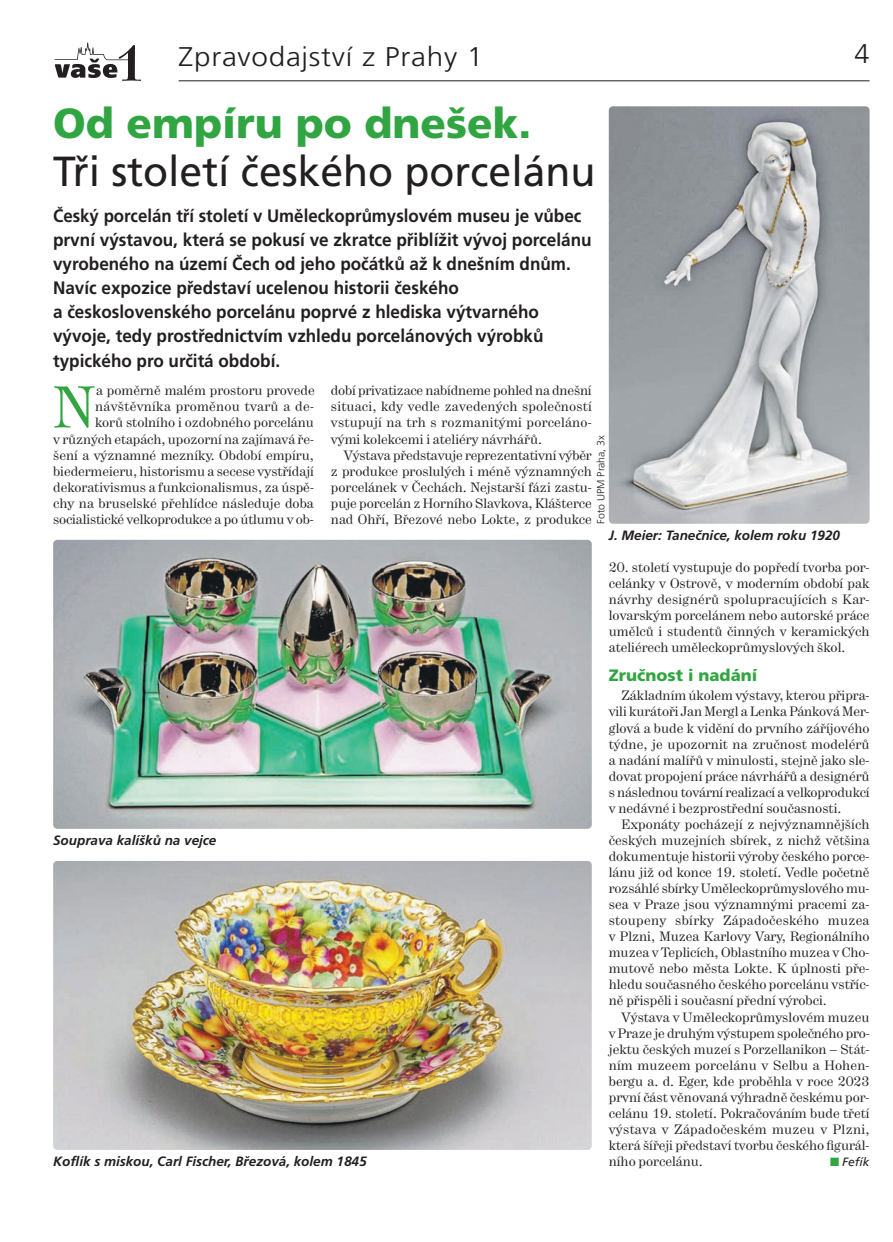
<style>
.page{position:relative;width:893px;height:1242px;background:#fff}
.page>*{position:absolute;margin:0;border:0;box-sizing:border-box;transform-origin:0 0}
.t1{font:58.5px "Hercules";color:#32a543}
.t2{font:42px "Frutiger CE";color:#231f20}
.t3{font:900 42px "Frutiger CE";color:#32a543}
.t4{font:300 27px "Frutiger CE";letter-spacing:.025em;color:#231f20;scale:1.1 1}
.t5{font:300 27px "Frutiger CE";letter-spacing:.025em;color:#231f20}
.t6{font:700 18px/24px "Frutiger CE";color:#231f20;scale:.94 1}
.t7{font:900 16.5px "Frutiger CE";color:#32a543}
.t8{font:13.5px/16px "Hercules";color:#231f20;text-align:justify}
.t9{font:italic 700 13.5px "Frutiger CE";color:#231f20}
.t10{font:italic 12px "Frutiger CE";color:#231f20}
.t11{font:300 10.5px "Frutiger CE";color:#231f20}
.s1{color:#32a543}
</style>
<div class="page">
<hr style="left:179px;top:80px;width:691px;height:1px;background:#231f20">
<svg style="left:55px;top:43px;width:86px;height:38px"></svg>
<img style="left:609px;top:106px;width:261px;height:418px;border-radius:4px">
<img style="left:53px;top:861px;width:539px;height:289px;border-radius:4px">
<img style="left:53px;top:540px;width:539px;height:289px;border-radius:4px">
<h3 class="t4" style="left:179px;top:46px;width:279px">Zpravodajství z Prahy 1</h3>
<h3 class="t5" style="left:855px;top:43px;width:17px">4</h3>
<h2 class="t3" style="left:53px;top:106px;width:480px">Od empíru po dnešek.</h2>
<h2 class="t2" style="left:53px;top:154px;width:544px">Tři století českého porcelánu</h2>
<p class="t6" style="left:53px;top:205px;width:574px">Český porcelán tří století v Uměleckoprůmyslovém museu je vůbec první výstavou, která se pokusí ve zkratce přiblížit vývoj porcelánu vyrobeného na území Čech od jeho počátků až k dnešním dnům.<br>Navíc expozice představí ucelenou historii českého<br>a československého porcelánu poprvé z hlediska výtvarného vývoje, tedy prostřednictvím vzhledu porcelánových výrobků typického pro určitá období.</p>
<p class="t8" style="left:53px;top:384px;width:263px;text-align:right">a poměrně malém prosto ru provede návštěvníka proměnou tvarů a de-<br>korů stolního i ozdobného porcelánu<br>v různých etapách, upozorní na zajímavá ře&shy;šení a významné mez níky. Období empíru, biedermeieru, historismu a secese vystří dají dekorativismus a funkcionalismus, za úspě&shy;chy na bruselské přehlídce následuje doba socialistické velkoprodukce a po útlumu v ob-</p>
<p class="t8" style="left:331px;top:384px;width:262px">dobí privatizace nabídneme pohled na dnešní si tuaci, kdy vedle zavedených společ ností vstupují na trh s rozmanitými porceláno&shy;vými kolekcemi i ateliéry návrhářů.</p>
<h1 class="t1" style="left:53px;top:386px;width:44px">N</h1>
<p class="t11" style="left:597px;top:524px;width:90px;rotate:-90deg">Foto UPM Praha, 3x</p>
<p class="t8" style="left:331px;top:448px;width:262px;text-indent:13px">Výstava představuje reprezentativní výběr z produkce proslulých i méně významných porcelánek v Čechách. Nejstarší fázi zastu&shy;puje porcelán z Horního Slavkova, Klášterce nad Ohří, Březové nebo Lokte, z produkce</p>
<p class="t9" style="left:53px;top:834px;width:165px">Souprava kalíšků na vejce</p>
<p class="t9" style="left:609px;top:529px;width:233px">J. Meier: Tanečnice, kolem roku 1920</p>
<p class="t8" style="left:609px;top:560px;width:262px">20. století vystupuje do popředí tvorba por&shy;celánky v Ostrově, v moderním období pak návr hy designérů spolupracujících s Kar - lovarským porcelánem nebo autorské práce umělců i studentů činných v keramických ateliérech uměleckoprůmyslových škol.</p>
<p class="t7" style="left:609px;top:668px;width:150px">Zručnost i nadání</p>
<p class="t8" style="left:609px;top:689px;width:262px;text-indent:13px">Základním úkolem výstavy, kterou připra&shy;vili kurátoři Jan Mergl a Lenka Pánková Mer&shy;glová a bude k vidění do prvního záříjového týdne, je upozornit na zručnost modelérů a nadání malířů v minulosti, stejně jako sle&shy;dovat propojení práce návrhářů a designérů s následnou tovární realizací a velkoprodukcí v nedávné i bezprostřední současnosti.</p>
<p class="t8" style="left:609px;top:817px;width:262px;text-indent:13px">Exponáty pocházejí z nejvýznamnějších českých muzejních sbírek, z nichž většina dokumentuje historii výroby českého porce&shy;lánu již od konce 19. století. Vedle početně rozsáhlé sbírky Uměleckoprůmyslového mu&shy;sea v Praze jsou významnými pracemi za&shy;stoupeny sbírky Západočeského muzea v Plzni, Muzea Karlovy Vary, Regionálního muzea v Teplicích, Oblastního muzea v Cho&shy;mutově nebo města Lokte. K úplnosti pře&shy;hledu současného českého porcelánu vstříc - ně přispěli i současní přední výrobci.</p>
<p class="t8" style="left:609px;top:1010px;width:262px;text-indent:13px">Výstava v Uměleckoprůmyslovém muzeu v Praze je druhým výstupem společného pro&shy;jektu českých muzeí s Porzellanikon – Stát&shy;ním muzeem porcelánu v Selbu a Hohen&shy;bergu a. d. Eger, kde proběhla v roce 2023 první část věnovaná výhradně českému por&shy;celánu 19. století. Pokračováním bude třetí výstava v Západočeském muzeu v Plzni, která šířeji představí tvorbu českého figurál-</p>
<p class="t9" style="left:53px;top:1155px;width:315px">Koflík s miskou, Carl Fischer, Březová, kolem 1845</p>
<p class="t8" style="left:609px;top:1154px;width:96px">ního porcelánu.</p>
<p class="t10" style="left:830px;top:1156px;width:41px"><span class="s1">■</span> Fefík</p>
</div>
